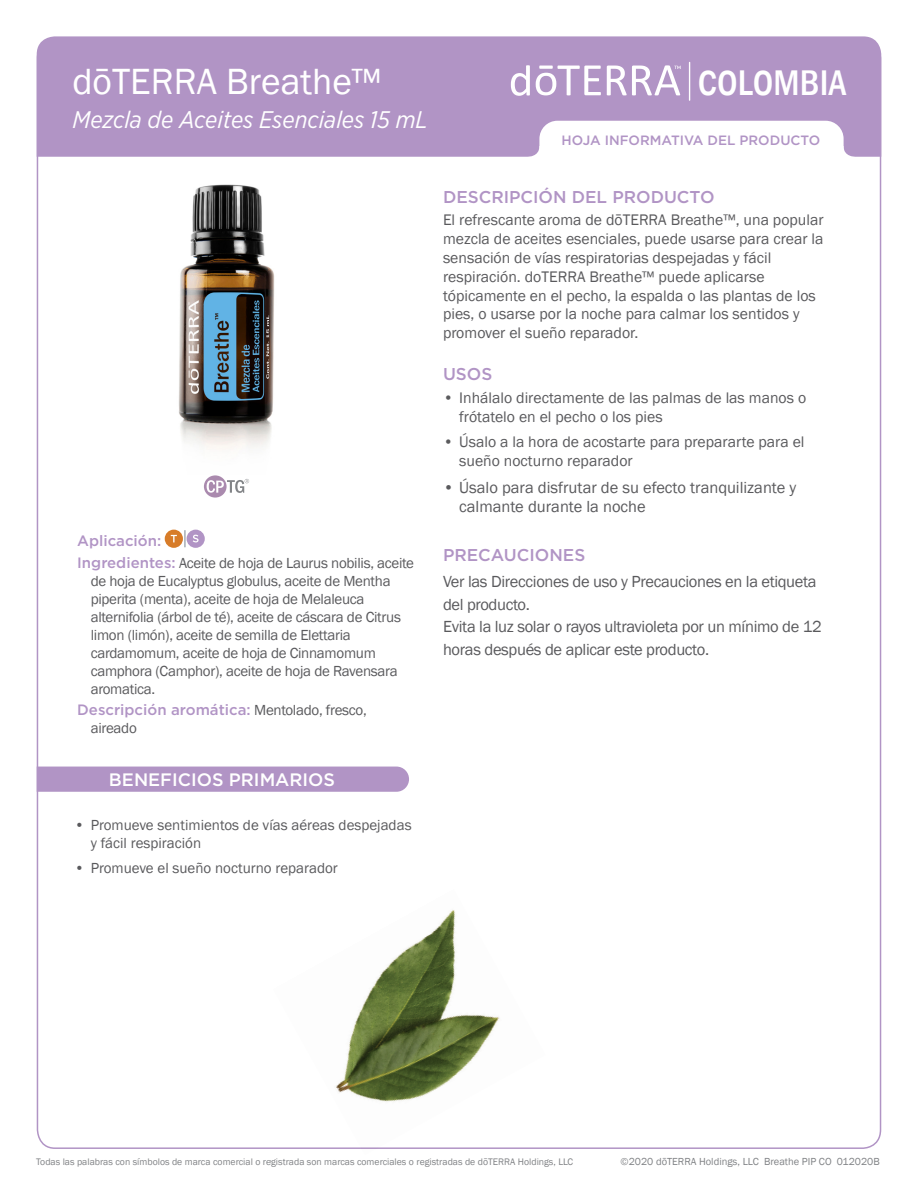
<style>
.page{position:relative;width:918px;height:1188px;background:#fff}
.page>*{position:absolute;margin:0;border:0;box-sizing:border-box;transform-origin:0 0}
.t1{font:37.5px "Franklin Gothic";color:#fff}
.t2{font:36.6px "Franklin Got URWTCE Med Con";color:#fff}
.t3{font:italic 24px "Gotham Narrow";color:#fff}
.t4{font:500 18px "Gotham";color:#fff}
.Purple_Headers{font:500 17.1px "Gotham";color:#b194c5}
.Body{font:16.5px/22.5px "Franklin Gothic";letter-spacing:-.02em;color:#5a5a5d}
.Body-2{font:16.5px/19.8px "Franklin Gothic";color:#5a5a5d}
.Body-3{font:15.75px/18.9px "Franklin Gothic";color:#5a5a5d}
.Oil_Attribute_Panel{font:15px/18px "Franklin Gothic";letter-spacing:-.02em;color:#5a5a5d}
.Oil_Attribute_Panel-2{font:15px/18px "Franklin Gothic";color:#5a5a5d}
.Oil_Attribute_Panel-3{font:500 15px "Gotham";color:#b194c5}
.t5{font:500 13.5px "Gotham";color:#b194c5}
.t6{font:10.5px "Franklin Gothic";color:#808285}
.t7{font:9.75px "Franklin Gothic";color:#808285}
.s1{font-family:"Gotham";font-weight:500;color:#b194c5}
</style>
<div class="page">
<div style="left:37px;top:36px;width:844px;height:121px;background:#b194c5"></div>
<svg style="left:204px;top:475px;width:45px;height:23px"></svg>
<svg style="left:528px;top:121px;width:327px;height:36px"></svg>
<svg style="left:536px;top:66px;width:65px;height:29px"></svg>
<svg style="left:511px;top:65px;width:19px;height:31px"></svg>
<hr style="left:689px;top:62px;width:1px;height:39px;background:#fff">
<svg style="left:607px;top:65px;width:74px;height:30px"></svg>
<img style="left:179px;top:184px;width:96px;height:266px">
<svg style="left:184px;top:530px;width:1px;height:17px"></svg>
<div style="left:165px;top:530px;width:18px;height:18px;background:#d77c29;border-radius:50%"></div>
<svg style="left:171px;top:535px;width:6px;height:7px"></svg>
<div style="left:187px;top:530px;width:18px;height:18px;background:#b194c5;border-radius:50%"></div>
<svg style="left:193px;top:535px;width:6px;height:7px"></svg>
<div style="left:37px;top:767px;width:372px;height:25px;background:#b194c5"></div>
<img style="left:273px;top:910px;width:273px;height:239px">
<p class="t1" style="left:72px;top:59px;width:310px">dōTERRA Breathe™</p>
<p class="t3" style="left:72px;top:104px;width:357px">Mezcla de Aceites Esenciales 15 mL</p>
<p class="Oil_Attribute_Panel-3" style="left:77px;top:531px;width:86px">Aplicación:</p>
<p class="Oil_Attribute_Panel" style="left:91px;top:554px;width:325px;text-indent:-14px"><span class="s1">Ingredientes:</span> Aceite de hoja de Laurus nobilis, aceite de hoja de Eucalyptus globulus, aceite de Mentha piperita (menta), aceite de hoja de Melaleuca alternifolia (árbol de té), aceite de cáscara de Citrus limon (limón), aceite de semilla de Elettaria cardamomum, aceite de hoja de Cinnamomum camphora (Camphor), aceite de hoja de Ravensara aromatica.</p>
<p class="Oil_Attribute_Panel" style="left:91px;top:701px;width:278px;text-indent:-14px"><span class="s1">Descripción aromática:</span> Mentolado, fresco, aireado</p>
<p class="t4" style="left:109px;top:768px;width:228px">BENEFICIOS PRIMARIOS</p>
<p class="Oil_Attribute_Panel-2" style="left:91px;top:816px;width:322px;text-indent:-16px">• Promueve sentimientos de vías aéreas despejadas y fácil respiración</p>
<p class="Oil_Attribute_Panel-2" style="left:75px;top:859px;width:265px">• Promueve el sueño nocturno reparador</p>
<h2 class="t2" style="left:698px;top:62px;width:150px">COLOMBIA</h2>
<p class="t5" style="left:562px;top:131px;width:260px">HOJA INFORMATIVA DEL PRODUCTO</p>
<p class="Purple_Headers" style="left:443px;top:185px;width:273px">DESCRIPCIÓN DEL PRODUCTO</p>
<p class="Body-3" style="left:443px;top:211px;width:382px">El refrescante aroma de dōTERRA Breathe™, una popular mezcla de aceites esenciales, puede usarse para crear la sensación de vías respiratorias despejadas y fácil respiración. doTERRA Breathe™ puede aplicarse tópicamente en el pecho, la espalda o las plantas de los pies, o usarse por la noche para calmar los sentidos y promover el sueño reparador.</p>
<p class="Purple_Headers" style="left:443px;top:363px;width:51px">USOS</p>
<p class="Body-3" style="left:459px;top:388px;width:349px;text-indent:-16px">• Inhálalo directamente de las palmas de las manos o frótatelo en el pecho o los pies</p>
<p class="Body-3" style="left:459px;top:433px;width:347px;text-indent:-16px">• Úsalo a la hora de acostarte para prepararte para el sueño nocturno reparador</p>
<p class="Body-2" style="left:459px;top:478px;width:339px;text-indent:-16px">• Úsalo para disfrutar de su efecto tranquilizante y calmante durante la noche</p>
<p class="Purple_Headers" style="left:443px;top:544px;width:144px">PRECAUCIONES</p>
<p class="Body" style="left:443px;top:571px;width:375px">Ver las Direcciones de uso y Precauciones en la etiqueta del producto.</p>
<p class="Body" style="left:443px;top:616px;width:380px">Evita la luz solar o rayos ultravioleta por un mínimo de 12 horas después de aplicar este producto.</p>
<p class="t7" style="left:36px;top:1156px;width:539px">Todas las palabras con símbolos de marca comercial o registrada son marcas comerciales o registradas de dōTERRA Holdings, LLC</p>
<p class="t6" style="left:621px;top:1155px;width:261px">©2020 dōTERRA Holdings, LLC Breathe PIP CO 012020B</p>
</div>
